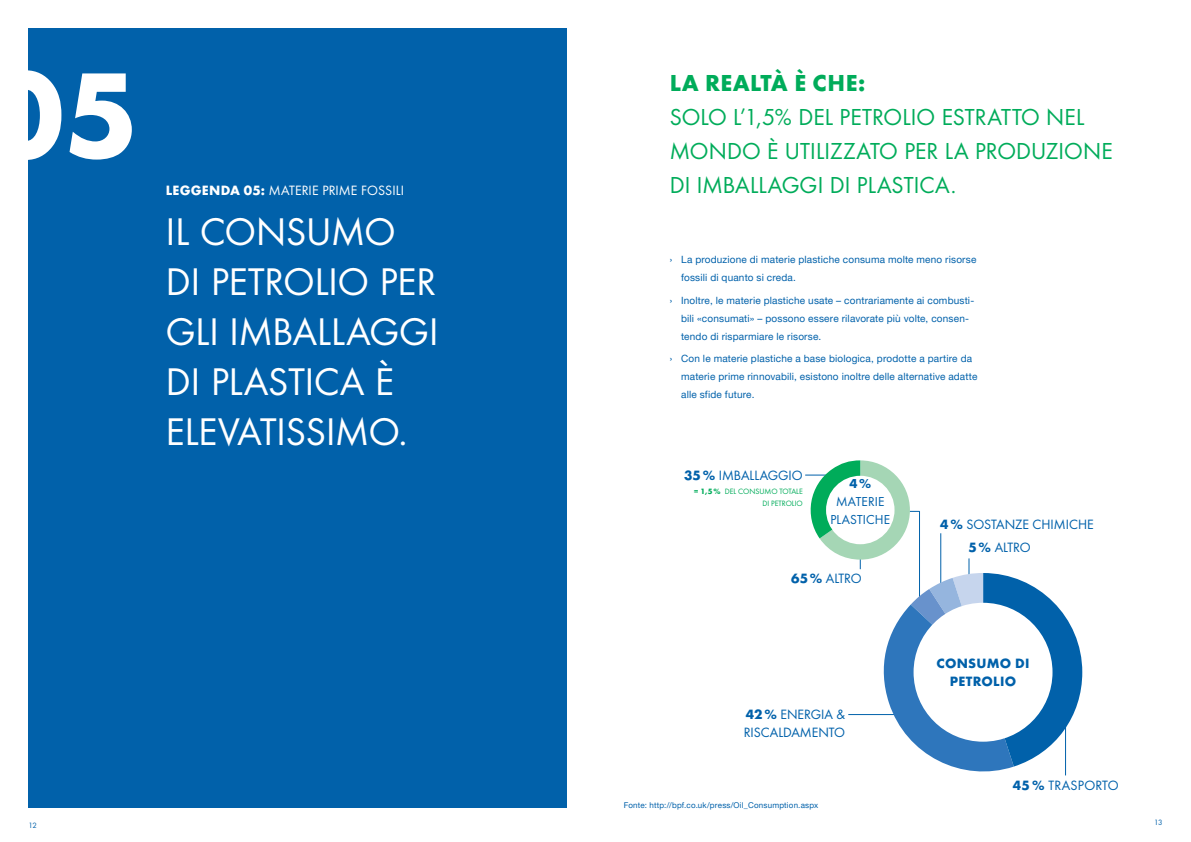
<style>
.page{position:relative;width:1191px;height:842px;background:#fff}
.page>*{position:absolute;margin:0;border:0;box-sizing:border-box;transform-origin:0 0}
.t1{font:700 125px "Futura";color:#fff}
.t2{font:40px/50px "Futura Boo";color:#fff}
.t3{font:24px/34px "Futura Boo";letter-spacing:.005em;color:#00ac5a}
.t4{font:700 24px "Futura";letter-spacing:.015em;color:#00ac5a}
.t5{font:14px/18px "Futura Boo";color:#0161aa}
.t6{font:14px "Futura Boo";letter-spacing:.005em;color:#fff}
.t7{font:700 14px/18px "Futura";letter-spacing:.015em;color:#0161aa;text-align:center}
.t8{font:13.5px/18px "Futura Boo";letter-spacing:.01em;color:#0161aa;text-align:center}
.t9{font:700 13.5px "Futura";color:#0161aa}
.t10{font:10px/18px "Helvetica Neue World 55 Roman";letter-spacing:.015em;color:#0161aa}
.t11{font:8px "Helvetica Neue World 55 Roman";letter-spacing:.025em;color:#0161aa}
.t12{font:8px/12px "Futura Boo";color:#00ac5a;text-align:right}
.t13{font:8px "Futura Boo";color:#0161aa}
.s1{font-family:"Futura";font-weight:700}
</style>
<div class="page">
<div style="left:28px;top:28px;width:539px;height:780px;background:#0161aa"></div>
<svg style="left:805px;top:460px;width:277px;height:316px"></svg>
<div style="left:826px;top:476px;width:68px;height:68px;background:#fff;border-radius:50%"></div>
<h1 class="t1" style="left:-11px;top:23px;width:152px">05</h1>
<h3 class="t6" style="left:166px;top:180px;width:240px"><span class="s1">LEGGENDA 05:</span> MATERIE PRIME FOSSILI</h3>
<h2 class="t2" style="left:166px;top:204px;width:274px">IL CONSUMO<br>DI PETROLIO PER<br>GLI IMBALLAGGI<br>DI PLASTICA È<br>ELEVATISSIMO.</h2>
<p class="t13" style="left:28px;top:820px;width:10px">12</p>
<h3 class="t4" style="left:669px;top:65px;width:197px">LA REALTÀ È CHE:</h3>
<h3 class="t3" style="left:669px;top:98px;width:444px">SOLO L’1,5% DEL PETROLIO ESTRATTO NEL<br>MONDO È UTILIZZATO PER LA PRODUZIONE</h3>
<h3 class="t3" style="left:669px;top:166px;width:288px">DI IMBALLAGGI DI PLASTICA.</h3>
<p class="t10" style="left:681px;top:250px;width:297px;text-indent:-11px">› La produzione di materie plastiche consuma molte meno risorse fossili di quanto si creda.</p>
<p class="t10" style="left:681px;top:291px;width:294px;text-indent:-11px">› Inoltre, le materie plastiche usate – contrariamente ai combusti&shy;bili «consumati» – possono essere rilavorate più volte, consen&shy;tendo di risparmiare le risorse.</p>
<p class="t10" style="left:681px;top:350px;width:298px;text-indent:-11px">› Con le materie plastiche a base biologica, prodotte a partire da materie prime rinnovabili, esistono inoltre delle alternative adatte alle sfide future.</p>
<h3 class="t5" style="left:684px;top:465px;width:120px"><span class="s1">35%</span> IMBALLAGGIO</h3>
<p class="t12" style="left:693px;top:484px;width:111px"><span class="s1">= 1,5%</span> DEL CONSUMO TOTALE<br>DI PETROLIO</p>
<h3 class="t9" style="left:849px;top:474px;width:23px">4%</h3>
<h3 class="t8" style="left:830px;top:492px;width:61px">MATERIE<br>PLASTICHE</h3>
<h3 class="t5" style="left:791px;top:568px;width:72px"><span class="s1">65%</span> ALTRO</h3>
<h3 class="t5" style="left:744px;top:705px;width:103px"><span class="s1">42%</span> ENERGIA &amp;<br>RISCALDAMENTO</h3>
<p class="t11" style="left:624px;top:800px;width:196px">Fonte: http://bpf.co.uk/press/Oil_Consumption.aspx</p>
<h3 class="t5" style="left:968px;top:512px;width:127px;line-height:22.9px;text-indent:-28px"><span class="s1">4%</span> SOSTANZE CHIMICHE<br><span class="s1">5%</span> ALTRO</h3>
<h3 class="t7" style="left:936px;top:653px;width:94px">CONSUMO DI<br>PETROLIO</h3>
<h3 class="t5" style="left:1013px;top:775px;width:107px"><span class="s1">45 %</span> TRASPORTO</h3>
<p class="t13" style="left:1154px;top:817px;width:10px">13</p>
</div>
